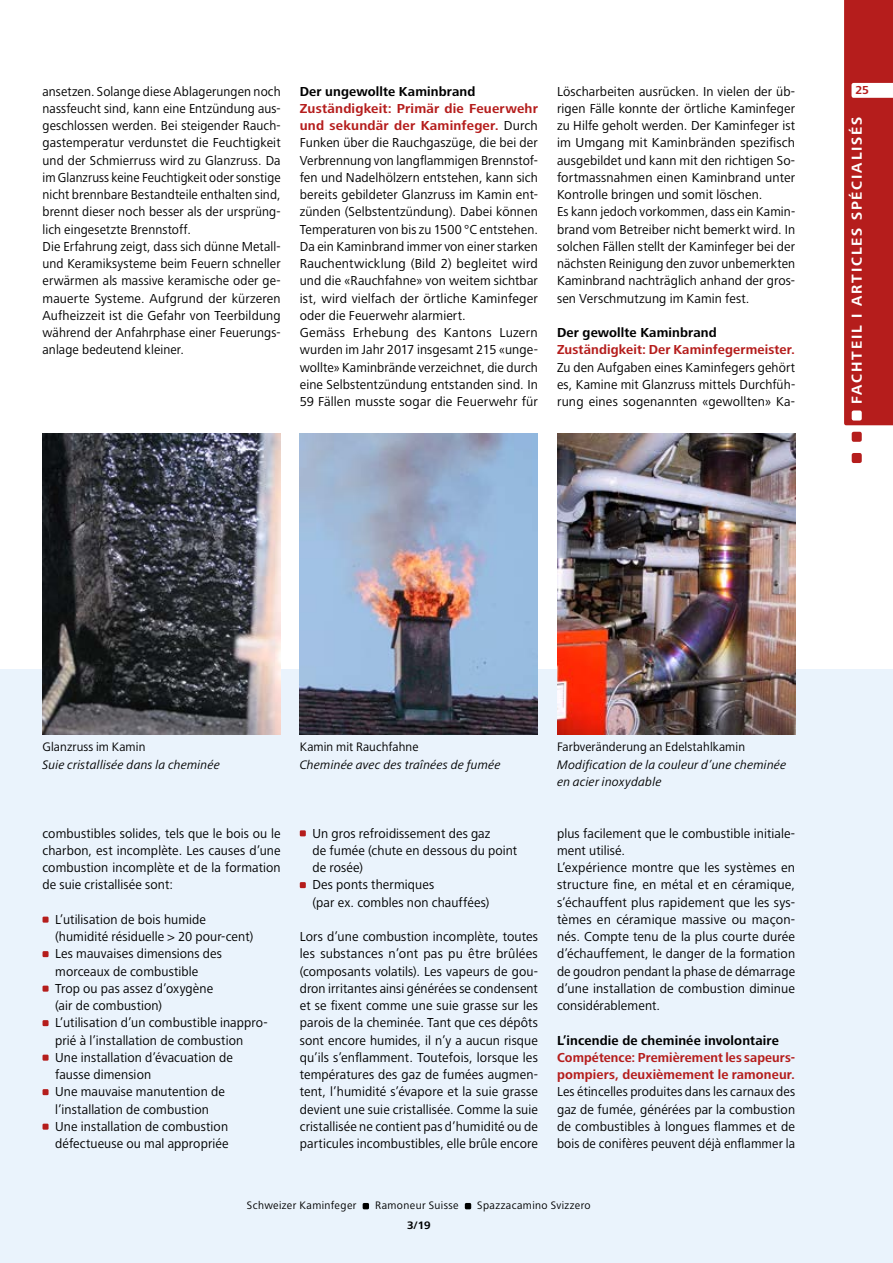
<style>
.page{position:relative;width:893px;height:1263px;background:#fff}
.page>*{position:absolute;margin:0;border:0;box-sizing:border-box;transform-origin:0 0}
.t1{font:700 15px "Frutiger Next LT";letter-spacing:.125em;color:#fff}
.t2{font:13.5px/17.2px "Frutiger Next LT";letter-spacing:.01em;color:#000}
.t3{font:13.5px/17.2px "Frutiger Next LT";letter-spacing:.01em;color:#000;scale:.96 1}
.t4{font:700 13.5px "Frutiger Next LT";letter-spacing:.01em;color:#000}
.t5{font:700 13.5px/17.2px "Frutiger Next LT";letter-spacing:.01em;color:#b51d1c;scale:.96 1}
.t6{font:700 13.5px "Frutiger Next LT";letter-spacing:.01em;color:#b51d1c}
.t7{font:italic 12.75px/17.2px "Frutiger Next LT";letter-spacing:.01em;color:#000}
.t8{font:12.75px "Frutiger Next LT";letter-spacing:.01em;color:#000}
.t9{font:700 12px "Frutiger Next LT";color:#b51d1c}
.t10{font:11.25px "Frutiger Next LT";letter-spacing:.035em;color:#000}
.t11{font:700 11.25px "Frutiger Next LT";color:#000}
.s1{font-weight:700;color:#b51d1c}
</style>
<div class="page">
<div style="left:852px;top:432px;width:10px;height:10px;background:#b51d1c;border-radius:2px"></div>
<div style="left:852px;top:453px;width:10px;height:10px;background:#b51d1c;border-radius:2px"></div>
<div style="left:844px;top:0;width:49px;height:425px;background:#b51d1c"></div>
<div style="left:0;top:670px;width:893px;height:593px;background:#eaf3fc"></div>
<svg style="left:363px;top:1203px;width:6px;height:6px"></svg>
<svg style="left:465px;top:1203px;width:6px;height:6px"></svg>
<div style="left:43px;top:916px;width:6px;height:7px;background:#b51d1c"></div>
<svg style="left:43px;top:951px;width:6px;height:6px"></svg>
<div style="left:43px;top:985px;width:6px;height:7px;background:#b51d1c"></div>
<svg style="left:43px;top:1020px;width:6px;height:6px"></svg>
<div style="left:43px;top:1054px;width:6px;height:7px;background:#b51d1c"></div>
<svg style="left:43px;top:1089px;width:6px;height:6px"></svg>
<div style="left:43px;top:1123px;width:6px;height:7px;background:#b51d1c"></div>
<svg style="left:300px;top:830px;width:6px;height:6px"></svg>
<svg style="left:300px;top:882px;width:6px;height:6px"></svg>
<img style="left:43px;top:434px;width:238px;height:300px">
<img style="left:300px;top:434px;width:238px;height:300px">
<img style="left:557px;top:434px;width:238px;height:300px">
<p class="t3" style="left:43px;top:83px;width:250px">ansetzen. Solange diese Ablagerungen noch nassfeucht sind, kann eine Entzündung aus&shy;geschlossen werden. Bei steigender Rauch&shy;gastemperatur verdunstet die Feuchtigkeit und der Schmierruss wird zu Glanzruss. Da im Glanzruss keine Feuchtigkeit oder sonstige nicht brennbare Bestandteile enthalten sind, brennt dieser noch besser als der ursprüng&shy;lich eingesetzte Brennstoff.<br>Die Erfahrung zeigt, dass sich dünne Metall&shy;und Keramiksysteme beim Feuern schneller erwärmen als massive keramische oder ge&shy;mauerte Systeme. Aufgrund der kürzeren Aufheizzeit ist die Gefahr von Teerbildung während der Anfahrphase einer Feuerungs&shy;anlage bedeutend kleiner.</p>
<p class="t4" style="left:300px;top:84px;width:177px">Der ungewollte Kaminbrand</p>
<p class="t2" style="left:300px;top:100px;width:240px"><span class="s1">Zuständigkeit: Primär die Feuerwehr und sekundär der Kaminfeger.</span> Durch Funken über die Rauchgaszüge, die bei der Verbrennung von langflammigen Brennstof&shy;fen und Nadelhölzern entstehen, kann sich bereits gebildeter Glanzruss im Kamin ent&shy;zünden (Selbstentzündung). Dabei können Temperaturen von bis zu 1500 °C entstehen.<br>Da ein Kaminbrand immer von einer starken Rauchentwicklung (Bild 2) begleitet wird und die «Rauchfahne» von weitem sichtbar ist, wird vielfach der örtliche Kaminfeger oder die Feuerwehr alarmiert.<br>Gemäss Erhebung des Kantons Luzern wurden im Jahr 2017 insgesamt 215 «unge&shy;wollte» Kaminbrände verzeichnet, die durch eine Selbstentzündung entstanden sind. In 59 Fällen musste sogar die Feuerwehr für</p>
<p class="t2" style="left:557px;top:83px;width:240px">Löscharbeiten ausrücken. In vielen der üb&shy;rigen Fälle konnte der örtliche Kaminfeger zu Hilfe geholt werden. Der Kaminfeger ist im Umgang mit Kaminbränden spezifisch ausgebildet und kann mit den richtigen So&shy;fortmassnahmen einen Kaminbrand unter Kontrolle bringen und somit löschen.<br>Es kann jedoch vorkommen, dass ein Kamin&shy;brand vom Betreiber nicht bemerkt wird. In solchen Fällen stellt der Kaminfeger bei der nächsten Reinigung den zuvor unbemerkten Kaminbrand nachträglich anhand der gros&shy;sen Verschmutzung im Kamin fest.</p>
<p class="t4" style="left:557px;top:325px;width:161px">Der gewollte Kaminbrand</p>
<p class="t6" style="left:557px;top:342px;width:240px">Zuständigkeit: Der Kaminfegermeister.</p>
<p class="t2" style="left:557px;top:359px;width:240px;text-align:justify">Zu den Aufgaben eines Kaminfegers gehört es, Kamine mit Glanzruss mittels Durchfüh&shy;rung eines sogenannten «gewollten» Ka-</p>
<p class="t9" style="left:855px;top:84px;width:15px">25</p>
<p class="t1" style="left:848px;top:404px;width:289px;rotate:-90deg">FACHTEIL I ARTICLES SPÉCIALISÉS</p>
<p class="t8" style="left:43px;top:740px;width:104px">Glanzruss im Kamin</p>
<p class="t7" style="left:43px;top:756px;width:179px">Suie cristallisée dans la cheminée</p>
<p class="t2" style="left:43px;top:824px;width:240px;text-align:justify">combustibles solides, tels que le bois ou le charbon, est incomplète. Les causes d’une combustion incomplète et de la formation de suie cristallisée sont:</p>
<p class="t2" style="left:55px;top:911px;width:214px">L’utilisation de bois humide<br>(humidité résiduelle &gt; 20 pour-cent)<br>Les mauvaises dimensions des morceaux de combustible<br>Trop ou pas assez d’oxygène<br>(air de combustion)<br>L’utilisation d’un combustible inappro&shy;prié à l’installation de combustion<br>Une installation d’évacuation de fausse dimension<br>Une mauvaise manutention de l’installation de combustion<br>Une installation de combustion défectueuse ou mal appropriée</p>
<p class="t8" style="left:300px;top:740px;width:120px">Kamin mit Rauchfahne</p>
<p class="t7" style="left:300px;top:756px;width:202px">Cheminée avec des traînées de fumée</p>
<p class="t2" style="left:312px;top:824px;width:206px">Un gros refroidissement des gaz<br>de fumée (chute en dessous du point de rosée)<br>Des ponts thermiques<br>(par ex. combles non chauffées)</p>
<p class="t2" style="left:300px;top:928px;width:240px;text-align:justify">Lors d’une combustion incomplète, toutes les substances n’ont pas pu être brûlées (composants volatils). Les vapeurs de gou&shy;dron irritantes ainsi générées se condensent et se fixent comme une suie grasse sur les parois de la cheminée. Tant que ces dépôts sont encore humides, il n’y a aucun risque qu’ils s’enflamment. Toutefois, lorsque les températures des gaz de fumées augmen&shy;tent, l’humidité s’évapore et la suie grasse devient une suie cristallisée. Comme la suie cristallisée ne contient pas d’humidité ou de particules incombustibles, elle brûle encore</p>
<p class="t8" style="left:557px;top:740px;width:190px">Farbveränderung an Edelstahlkamin</p>
<p class="t7" style="left:557px;top:756px;width:231px">Modification de la couleur d’une cheminée en acier inoxydable</p>
<p class="t2" style="left:557px;top:824px;width:240px">plus facilement que le combustible initiale&shy;ment utilisé.<br>L’expérience montre que les systèmes en structure fine, en métal et en céramique, s’échauffent plus rapidement que les sys&shy;tèmes en céramique massive ou maçon&shy;nés. Compte tenu de la plus courte durée d’échauffement, le danger de la formation de goudron pendant la phase de démarrage d’une installation de combustion diminue considérablement.</p>
<p class="t4" style="left:557px;top:1032px;width:223px">L’incendie de cheminée involontaire</p>
<p class="t5" style="left:557px;top:1049px;width:250px">Compétence: Premièrement les sapeurs&shy;pompiers, deuxièmement le ramoneur.</p>
<p class="t2" style="left:557px;top:1083px;width:240px;text-align:justify">Les étincelles produites dans les carnaux des gaz de fumée, générées par la combustion de combustibles à longues flammes et de bois de conifères peuvent déjà enflammer la</p>
<p class="t10" style="left:247px;top:1199px;width:111px">Schweizer Kaminfeger</p>
<p class="t10" style="left:375px;top:1199px;width:85px">Ramoneur Suisse</p>
<p class="t10" style="left:477px;top:1199px;width:115px">Spazzacamino Svizzero</p>
<p class="t11" style="left:407px;top:1219px;width:25px">3/19</p>
</div>
